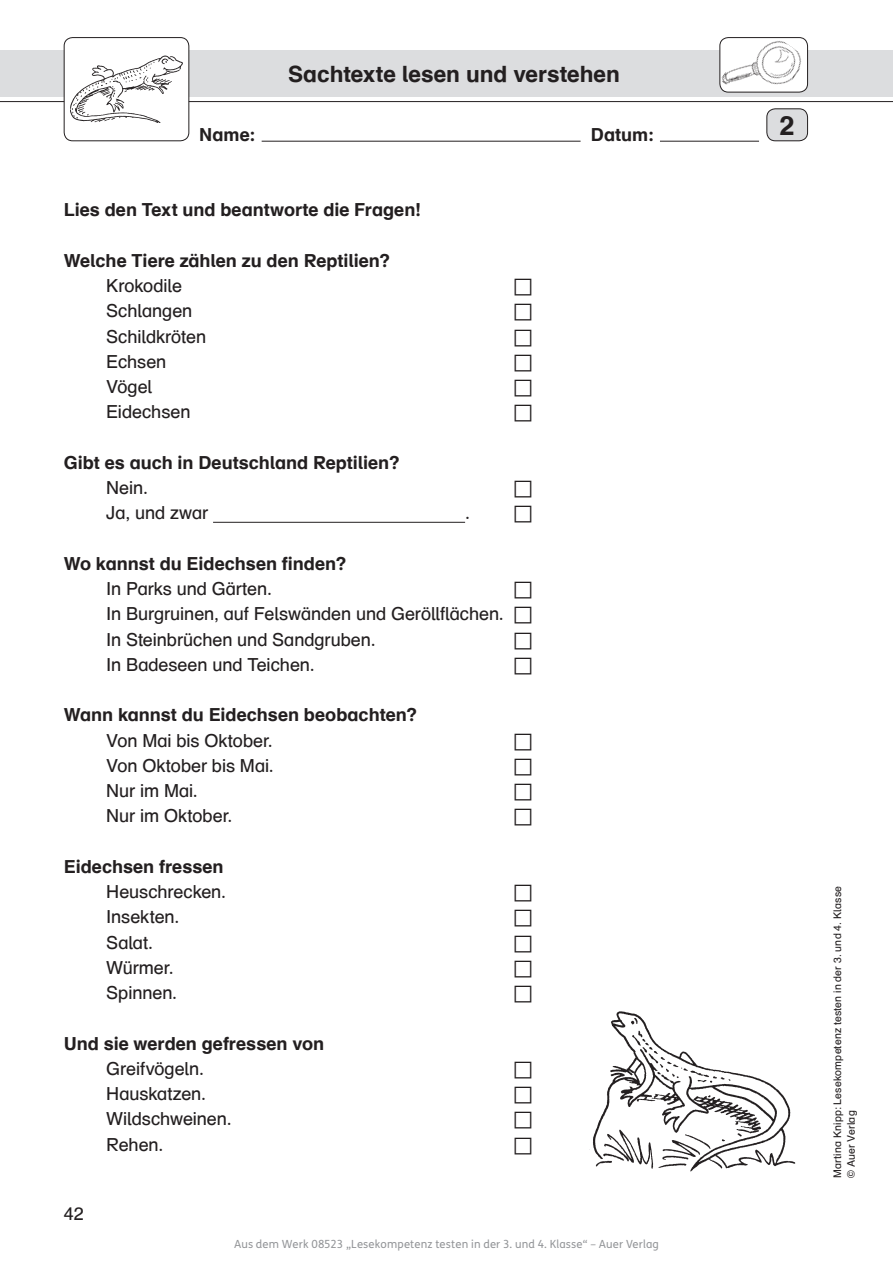
<style>
.page{position:relative;width:893px;height:1263px;background:#fff}
.page>*{position:absolute;margin:0;border:0;box-sizing:border-box;transform-origin:0 0}
.t1{font:700 27px "Auer Schulbuch";color:#231f20}
.t2{font:700 22.5px "Auer Schulbuch";color:#231f20}
.t3{font:18px/25.2px "Auer Schulbuch";letter-spacing:-.005em;color:#231f20}
.t4{font:700 18px "Auer Schulbuch";color:#231f20}
.t5{font:11.25px "FS Klett";letter-spacing:.01em;color:#939598}
.t6{font:10.5px/13.5px "Auer Schulbuch";letter-spacing:.015em;color:#231f20}
</style>
<div class="page">
<div style="left:0;top:50px;width:893px;height:47px;background:#dcdddf"></div>
<hr style="left:0;top:101px;width:893px;height:1px;background:#231f20">
<div style="left:64px;top:38px;width:125px;height:103px;background:#fff;border-radius:9px"></div>
<img style="left:70px;top:56px;width:113px;height:67px">
<div style="left:64px;top:37px;width:125px;height:104px;border:1px solid #231f20;border-radius:9px"></div>
<img style="left:720px;top:38px;width:87px;height:54px">
<div style="left:719px;top:37px;width:89px;height:55px;border:1px solid #231f20;border-radius:9px"></div>
<hr style="left:262px;top:141px;width:319px;height:1px;background:#231f20">
<hr style="left:660px;top:141px;width:99px;height:1px;background:#231f20">
<hr style="left:213px;top:522px;width:252px;height:1px;background:#231f20">
<div style="left:767px;top:109px;width:40px;height:32px;background:#dcdddf;border-radius:9px"></div>
<div style="left:766px;top:108px;width:42px;height:33px;border:1px solid #231f20;border-radius:9px"></div>
<img style="left:589px;top:1011px;width:207px;height:161px">
<p class="t2" style="left:288px;top:59px;width:333px">Sachtexte lesen und verstehen</p>
<p class="t4" style="left:199px;top:123px;width:57px">Name:</p>
<p class="t4" style="left:591px;top:123px;width:64px">Datum:</p>
<p class="t4" style="left:64px;top:198px;width:359px">Lies den Text und beantworte die Fragen!</p>
<p class="t4" style="left:64px;top:249px;width:328px">Welche Tiere zählen zu den Reptilien?</p>
<p class="t3" style="left:106px;top:273px;width:77px">Krokodile</p>
<p class="t3" style="left:106px;top:298px;width:88px">Schlangen</p>
<p class="t3" style="left:106px;top:323px;width:101px">Schildkröten</p>
<p class="t3" style="left:106px;top:348px;width:62px">Echsen</p>
<p class="t3" style="left:106px;top:374px;width:48px">Vögel</p>
<p class="t3" style="left:106px;top:399px;width:86px">Eidechsen</p>
<p class="t4" style="left:64px;top:451px;width:337px">Gibt es auch in Deutschland Reptilien?</p>
<p class="t3" style="left:106px;top:475px;width:43px">Nein.</p>
<p class="t3" style="left:106px;top:500px;width:104px">Ja, und zwar</p>
<p class="t3" style="left:465px;top:500px;width:7px">.</p>
<p class="t4" style="left:64px;top:552px;width:284px">Wo kannst du Eidechsen finden?</p>
<p class="t3" style="left:106px;top:576px;width:167px">In Parks und Gärten.</p>
<p class="t3" style="left:106px;top:601px;width:427px">In Burgruinen, auf Felswänden und Geröllflächen. ☐<br>In Steinbrüchen und Sandgruben.</p>
<p class="t3" style="left:106px;top:651px;width:210px">In Badeseen und Teichen.</p>
<p class="t4" style="left:64px;top:703px;width:355px">Wann kannst du Eidechsen beobachten?</p>
<p class="t3" style="left:106px;top:727px;width:168px">Von Mai bis Oktober.</p>
<p class="t3" style="left:106px;top:752px;width:169px">Von Oktober bis Mai.</p>
<p class="t3" style="left:106px;top:778px;width:93px">Nur im Mai.</p>
<p class="t3" style="left:106px;top:803px;width:128px">Nur im Oktober.</p>
<p class="t4" style="left:64px;top:855px;width:161px">Eidechsen fressen</p>
<p class="t3" style="left:106px;top:879px;width:121px">Heuschrecken.</p>
<p class="t3" style="left:106px;top:904px;width:75px">Insekten.</p>
<p class="t3" style="left:106px;top:929px;width:48px">Salat.</p>
<p class="t3" style="left:106px;top:954px;width:69px">Würmer.</p>
<p class="t3" style="left:106px;top:980px;width:73px">Spinnen.</p>
<p class="t4" style="left:64px;top:1032px;width:262px">Und sie werden gefressen von</p>
<p class="t3" style="left:106px;top:1055px;width:99px">Greifvögeln.</p>
<p class="t3" style="left:106px;top:1081px;width:101px">Hauskatzen.</p>
<p class="t3" style="left:106px;top:1106px;width:127px">Wildschweinen.</p>
<p class="t3" style="left:106px;top:1131px;width:59px">Rehen.</p>
<p class="t3" style="left:64px;top:1200px;width:22px">42</p>
<p class="t5" style="left:234px;top:1236px;width:426px">Aus dem Werk 08523 „Lesekompetenz testen in der 3. und 4. Klasse“ – Auer Verlag</p>
<h1 class="t1" style="left:779px;top:108px;width:17px">2</h1>
<p class="t6" style="left:830px;top:1178px;width:294px;rotate:-90deg">Martina Knipp: Lesekompetenz testen in der 3. und 4. Klasse © Auer Verlag</p>
</div>
